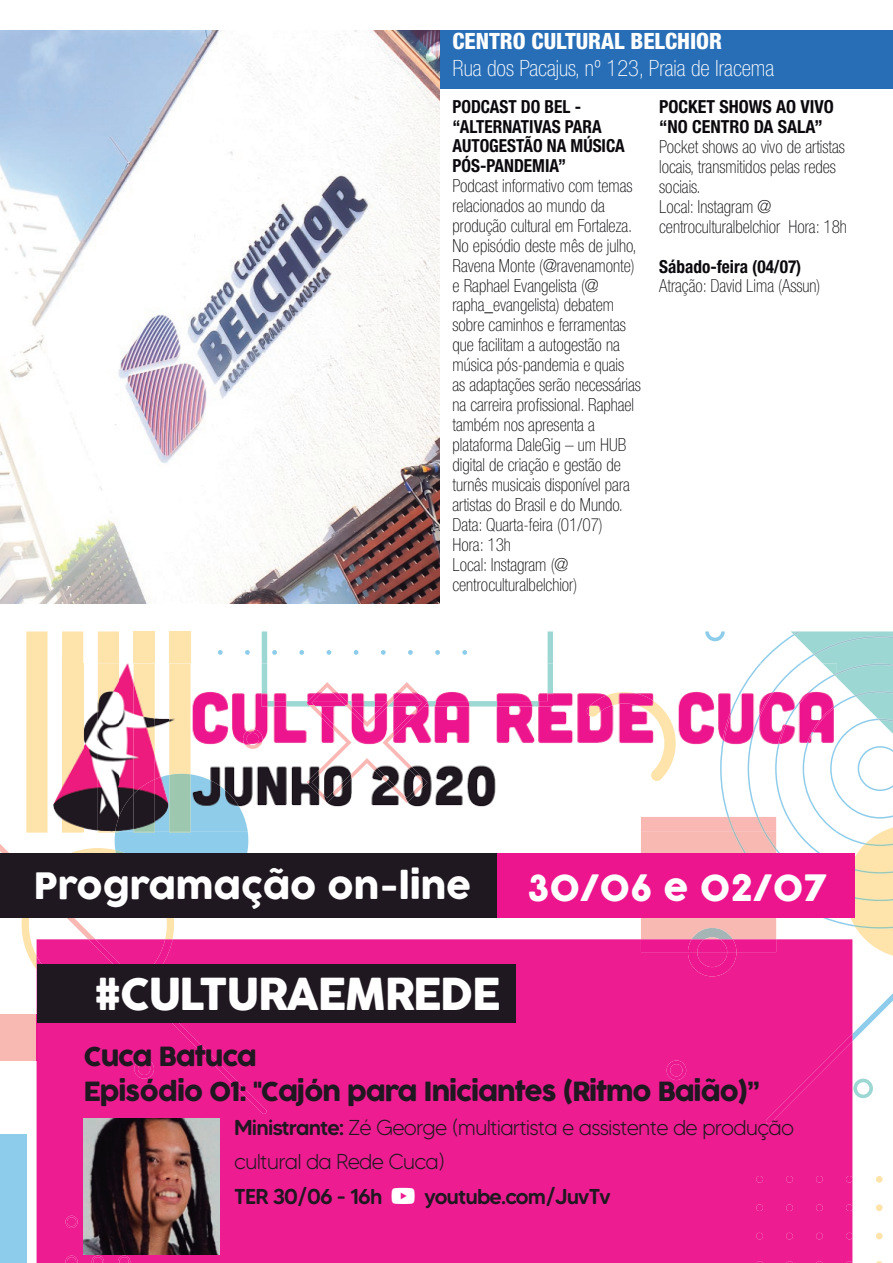
<style>
.page{position:relative;width:893px;height:1263px;background:#fff}
.page>*{position:absolute;margin:0;border:0;box-sizing:border-box;transform-origin:0 0}
.t1{font:43.05px "COCOGOOSE";letter-spacing:-.04em;color:#fff}
.t2{font:35.55px "COCOGOOSE";color:#fff}
.t3{font:25.8px/34.5px "COCOGOOSE";letter-spacing:-.04em;color:#1f1820}
.t4{font:100 condensed 22.5px "Helvetica Neue LT Pro";color:#fff}
.t5{font:800 condensed 22.5px "Helvetica Neue LT Pro";color:#fff}
.t6{font:300 21.6px/34.5px "MADE Tommy Soft";letter-spacing:-.04em;color:#1f1820}
.t7{font:500 21.6px "MADE Tommy Soft";letter-spacing:-.04em;color:#1f1820}
.t8{font:100 condensed 18px/20px "Helvetica Neue LT Pro";color:#0b090d;scale:.96 1}
.t9{font:700 condensed 18px/19.5px "Helvetica Neue LT Pro";color:#0b090d;scale:.96 1}
.t10{font:700 condensed 18px/19.5px "Helvetica Neue LT Pro";color:#0b090d}
.s1{font-weight:500}
</style>
<div class="page">
<div style="left:440px;top:30px;width:453px;height:58px;background:#276eb7"></div>
<img style="left:0;top:30px;width:440px;height:573px">
<div style="left:0;top:1134px;width:26px;height:129px;background:#8dccea"></div>
<div style="left:876px;top:1176px;width:7px;height:7px;background:#fee3aa;border-radius:50%"></div>
<div style="left:876px;top:1204px;width:7px;height:7px;background:#fee3aa;border-radius:50%"></div>
<div style="left:876px;top:1233px;width:7px;height:6px;background:#fee3aa;border-radius:50%"></div>
<div style="left:37px;top:939px;width:815px;height:324px;background:#ed1c91"></div>
<svg style="left:118px;top:1255px;width:12px;height:8px"></svg>
<svg style="left:92px;top:1255px;width:12px;height:8px"></svg>
<svg style="left:65px;top:1255px;width:13px;height:8px"></svg>
<svg style="left:65px;top:1216px;width:13px;height:12px"></svg>
<div style="left:786px;top:1176px;width:7px;height:7px;background:#ed1990;border-radius:50%"></div>
<svg style="left:846px;top:1176px;width:7px;height:7px"></svg>
<div style="left:756px;top:1176px;width:7px;height:7px;background:#ed1990;border-radius:50%"></div>
<div style="left:816px;top:1176px;width:7px;height:7px;background:#ed1990;border-radius:50%"></div>
<div style="left:786px;top:1204px;width:7px;height:7px;background:#ed1990;border-radius:50%"></div>
<svg style="left:846px;top:1204px;width:7px;height:7px"></svg>
<div style="left:756px;top:1204px;width:7px;height:7px;background:#ed1990;border-radius:50%"></div>
<div style="left:816px;top:1204px;width:7px;height:7px;background:#ed1990;border-radius:50%"></div>
<div style="left:786px;top:1233px;width:7px;height:6px;background:#ed1990;border-radius:50%"></div>
<svg style="left:846px;top:1233px;width:7px;height:6px"></svg>
<div style="left:756px;top:1233px;width:7px;height:6px;background:#ed1990;border-radius:50%"></div>
<div style="left:816px;top:1233px;width:7px;height:6px;background:#ed1990;border-radius:50%"></div>
<svg style="left:786px;top:1261px;width:6px;height:2px"></svg>
<svg style="left:846px;top:1261px;width:6px;height:2px"></svg>
<svg style="left:757px;top:1261px;width:6px;height:2px"></svg>
<svg style="left:816px;top:1261px;width:6px;height:2px"></svg>
<svg style="left:766px;top:993px;width:127px;height:131px"></svg>
<svg style="left:667px;top:1060px;width:19px;height:20px"></svg>
<svg style="left:0;top:631px;width:553px;height:483px"></svg>
<div style="left:497px;top:853px;width:358px;height:65px;background:#ed158d"></div>
<div style="left:37px;top:964px;width:479px;height:59px;background:#1f1820"></div>
<img style="left:84px;top:1118px;width:136px;height:136px">
<img style="left:53px;top:663px;width:534px;height:169px">
<img style="left:262px;top:663px;width:291px;height:43px">
<div style="left:169px;top:663px;width:21px;height:111px;background:#fee3ab"></div>
<img style="left:134px;top:663px;width:21px;height:111px">
<img style="left:98px;top:663px;width:21px;height:169px">
<img style="left:62px;top:663px;width:21px;height:169px">
<svg style="left:641px;top:631px;width:252px;height:345px"></svg>
<img style="left:803px;top:704px;width:34px;height:128px">
<img style="left:830px;top:743px;width:7px;height:51px">
<img style="left:587px;top:692px;width:94px;height:89px">
<img style="left:243px;top:729px;width:20px;height:20px">
<img style="left:119px;top:774px;width:129px;height:58px">
<img style="left:134px;top:779px;width:21px;height:53px">
<img style="left:115px;top:817px;width:4px;height:15px">
<img style="left:307px;top:682px;width:120px;height:121px">
<svg style="left:392px;top:1188px;width:23px;height:16px"></svg>
<p class="t5" style="left:452px;top:27px;width:271px">CENTRO CULTURAL BELCHIOR</p>
<p class="t4" style="left:452px;top:56px;width:323px">Rua dos Pacajus, nº 123, Praia de Iracema</p>
<p class="t9" style="left:452px;top:97px;width:181px">PODCAST DO BEL - “ALTERNATIVAS PARA<br>AUTOGESTÃ O NA MÚ SICA<br>PÓ S-PANDEMIA”</p>
<p class="t8" style="left:452px;top:176px;width:198px">Podcast informativo com temas relacionados ao mundo da produção cultural em Fortaleza.<br>No episódio deste mês de julho,<br>Ravena Monte (@ravenamonte) e Raphael Evangelista (@ rapha_evangelista) debatem sobre caminhos e ferramentas que facilitam a autogestã o na mú sica pó s-pandemia e quais as adaptações serão necessárias na carreira profissional. Raphael també m nos apresenta a plataforma DaleGig – um HUB digital de criação e gestão de turnês musicais disponí vel para artistas do Brasil e do Mundo.<br>Data: Quarta-feira (01/07)<br>Hora: 13h<br>Local: Instagram (@ centroculturalbelchior)</p>
<p class="t10" style="left:659px;top:97px;width:176px">POCKET SHOWS AO VIVO “NO CENTRO DA SALA”</p>
<p class="t8" style="left:659px;top:137px;width:197px">Pocket shows ao vivo de artistas locais, transmitidos pelas redes sociais.<br>Local: Instagram @ centroculturalbelchior Hora: 18h</p>
<p class="t9" style="left:659px;top:256px;width:150px">Sábado-feira (04/07)</p>
<p class="t8" style="left:659px;top:277px;width:169px">Atração: David Lima (Assun)</p>
<h2 class="t2" style="left:34px;top:859px;width:439px">Programação on-line</h2>
<h2 class="t2" style="left:528px;top:861px;width:300px">30/06 e 02/07</h2>
<h1 class="t1" style="left:94px;top:962px;width:408px">#CULTURAEMREDE</h1>
<h3 class="t3" style="left:84px;top:1040px;width:678px">Cuca Batuca<br>Episódio 01: "Cajón para Iniciantes (Ritmo Baião)”</h3>
<p class="t6" style="left:234px;top:1110px;width:561px"><span class="s1">Ministrante:</span> Zé George (multiartista e assistente de produção cultural da Rede Cuca)</p>
<p class="t7" style="left:234px;top:1183px;width:150px">TER 30/06 − 16h</p>
<p class="t7" style="left:424px;top:1183px;width:188px">youtube.com/JuvTv</p>
</div>
